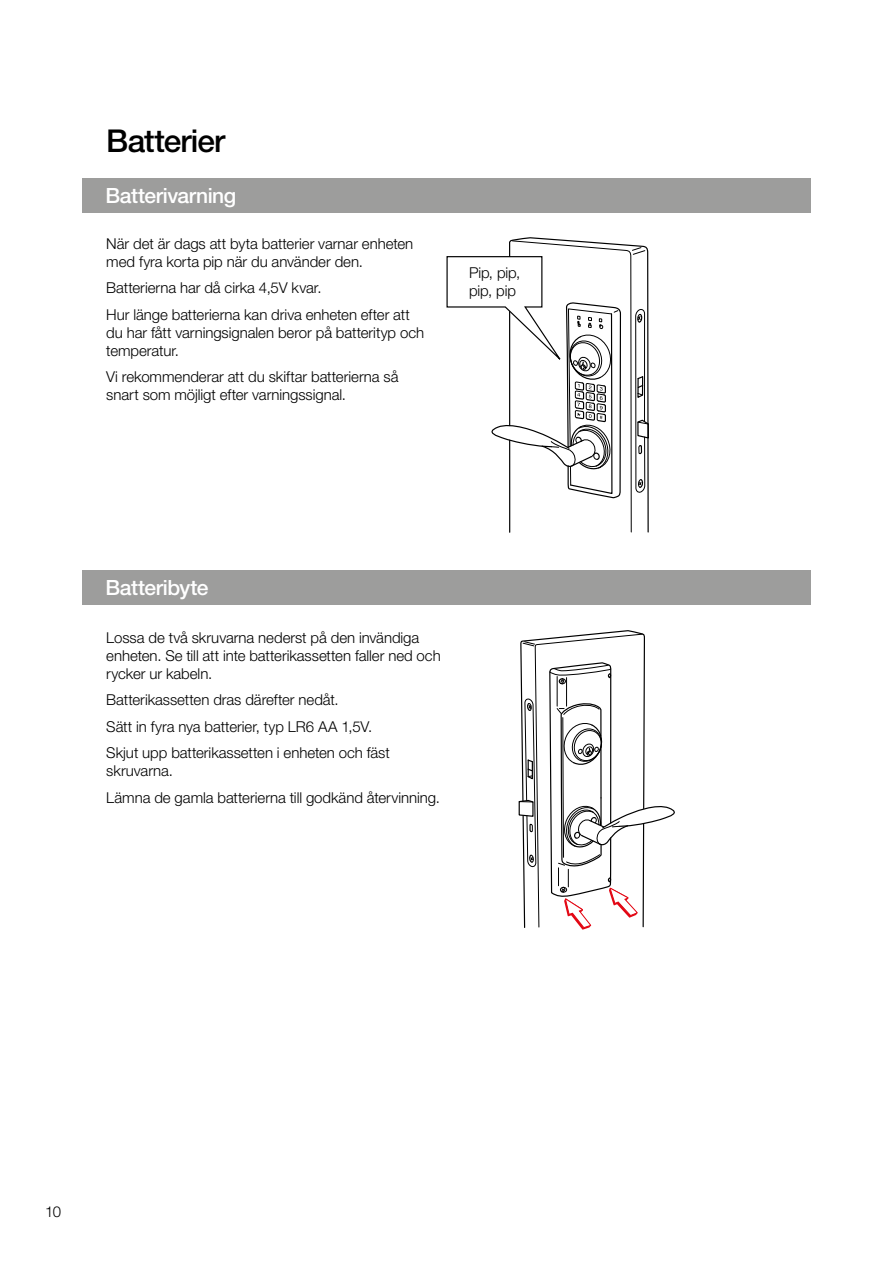
<style>
.page{position:relative;width:893px;height:1263px;background:#fff}
.page>*{position:absolute;margin:0;border:0;box-sizing:border-box;transform-origin:0 0}
.t1{font:500 31.5px "Helvetica Neue";letter-spacing:-.025em;color:#000}
.t2{font:500 21px "Helvetica Neue";letter-spacing:-.025em;color:#fff}
.t3{font:300 15px/18px "Helvetica Neue";letter-spacing:-.005em;color:#000}
</style>
<div class="page">
<svg style="left:446px;top:237px;width:203px;height:296px"></svg>
<svg style="left:519px;top:631px;width:156px;height:299px"></svg>
<div style="left:82px;top:179px;width:729px;height:34px;background:#9d9d9c"></div>
<div style="left:82px;top:571px;width:729px;height:34px;background:#9d9d9c"></div>
<h1 class="t1" style="left:106px;top:122px;width:121px">Batterier</h1>
<h2 class="t2" style="left:106px;top:183px;width:132px">Batterivarning</h2>
<p class="t3" style="left:106px;top:234px;width:308px">När det är dags att byta batterier varnar enheten med fyra korta pip när du använder den.</p>
<p class="t3" style="left:106px;top:274px;width:305px;line-height:26.5px">Batterierna har då cirka 4,5V kvar.<br>Hur länge batterierna kan driva enheten efter att</p>
<p class="t3" style="left:106px;top:323px;width:319px">du har fått varningsignalen beror på batterityp och temperatur.</p>
<p class="t3" style="left:106px;top:368px;width:294px">Vi rekommenderar att du skiftar batterierna så snart som möjligt efter varningssignal.</p>
<p class="t3" style="left:469px;top:263px;width:53px">Pip, pip, pip, pip</p>
<h2 class="t2" style="left:106px;top:575px;width:104px">Batteribyte</h2>
<p class="t3" style="left:106px;top:628px;width:336px">Lossa de två skruvarna nederst på den invändiga enheten. Se till att inte batterikassetten faller ned och rycker ur kabeln.</p>
<p class="t3" style="left:106px;top:686px;width:285px;line-height:26.5px">Batterikassetten dras därefter nedåt.<br>Sätt in fyra nya batterier, typ LR6 AA 1,5V.<br>Skjut upp batterikassetten i enheten och fäst</p>
<p class="t3" style="left:106px;top:757px;width:335px;line-height:26.5px">skruvarna.<br>Lämna de gamla batterierna till godkänd återvinning.</p>
<p class="t3" style="left:45px;top:1203px;width:17px">10</p>
</div>
